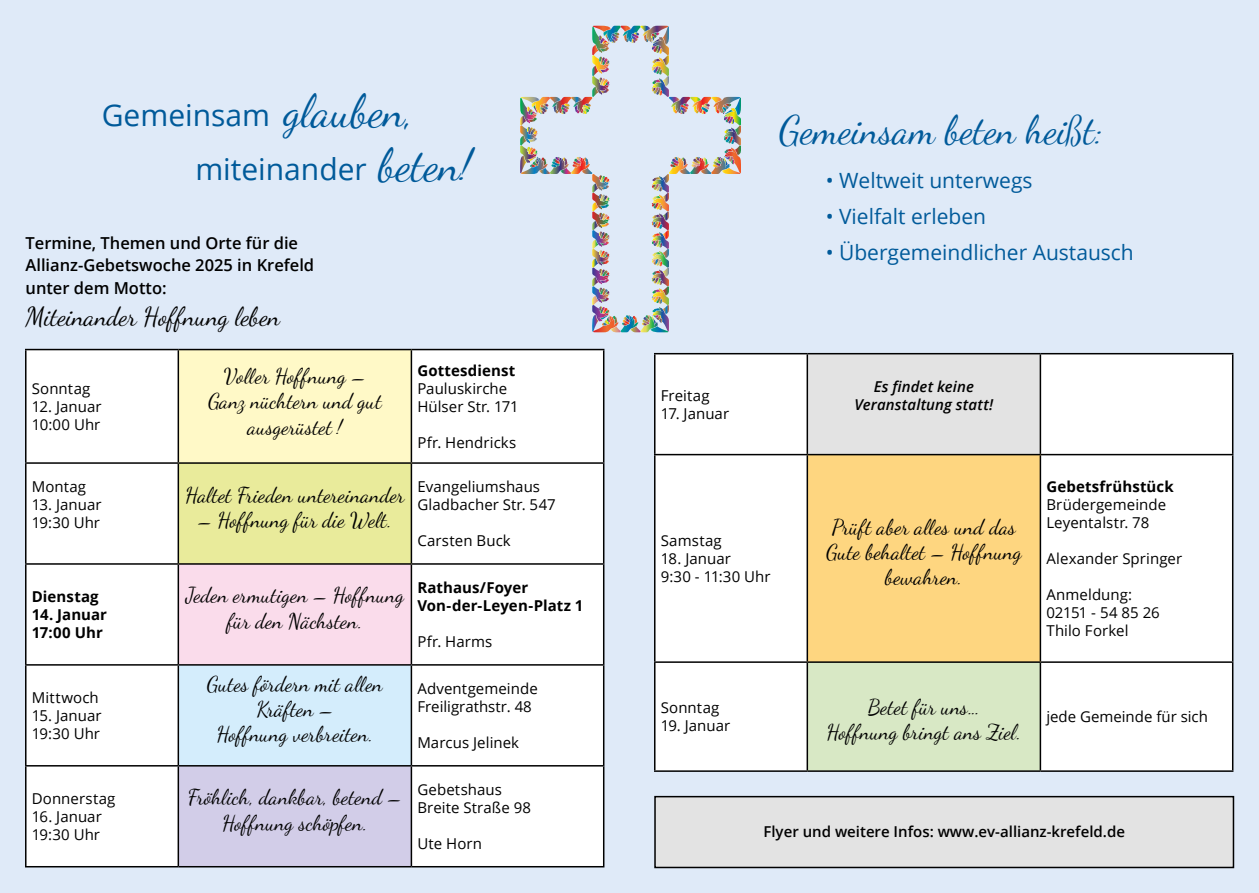
<style>
.page{position:relative;width:1259px;height:893px;background:#dfeaf8}
.page>*{position:absolute;margin:0;border:0;box-sizing:border-box;transform-origin:0 0}
.t1{font:39px "Dancing Script";color:#005a9a}
.t2{font:30px/54px "Open Sans";color:#005a9a}
.t3{font:25.5px "Dancing Script";color:#000}
.t4{font:21px/25.2px "Dancing Script";letter-spacing:.005em;color:#000;text-align:center}
.t5{font:21px "Open Sans";color:#005a9a}
.t6{font:600 16.5px/22.5px "Open Sans";color:#000}
.t7{font:15px/18px "Open Sans";letter-spacing:.005em;color:#000}
.t8{font:700 15px/18px "Open Sans";letter-spacing:.005em;color:#000}
.t9{font:600 15px "Open Sans";color:#000}
.t10{font:italic 600 15px/18px "Open Sans";letter-spacing:.005em;color:#000;text-align:center}
.s1{font-family:"Dancing Script";font-size:45px}
</style>
<div class="page">
<div style="left:27px;top:350px;width:576px;height:516px;background:#fff"></div>
<div style="left:178px;top:350px;width:233px;height:113px;background:#fff9c7"></div>
<div style="left:178px;top:463px;width:233px;height:101px;background:#e9eb9b"></div>
<div style="left:178px;top:564px;width:233px;height:101px;background:#fadceb"></div>
<div style="left:178px;top:665px;width:233px;height:101px;background:#d4edfc"></div>
<div style="left:178px;top:766px;width:233px;height:101px;background:#d2cde8"></div>
<hr style="left:25px;top:349px;width:153px;height:1px;background:#000">
<hr style="left:25px;top:350px;width:2px;height:112px;background:#000">
<hr style="left:178px;top:349px;width:233px;height:1px;background:#000">
<hr style="left:178px;top:350px;width:1px;height:112px;background:#000">
<hr style="left:411px;top:349px;width:193px;height:1px;background:#000">
<hr style="left:411px;top:350px;width:1px;height:112px;background:#000">
<hr style="left:603px;top:350px;width:1px;height:112px;background:#000">
<hr style="left:25px;top:462px;width:153px;height:2px;background:#000">
<hr style="left:25px;top:464px;width:2px;height:99px;background:#000">
<hr style="left:178px;top:462px;width:233px;height:2px;background:#000">
<hr style="left:178px;top:464px;width:1px;height:99px;background:#000">
<hr style="left:411px;top:462px;width:193px;height:2px;background:#000">
<hr style="left:411px;top:464px;width:1px;height:99px;background:#000">
<hr style="left:603px;top:464px;width:1px;height:99px;background:#000">
<hr style="left:25px;top:563px;width:153px;height:2px;background:#000">
<hr style="left:25px;top:565px;width:2px;height:99px;background:#000">
<hr style="left:178px;top:563px;width:233px;height:2px;background:#000">
<hr style="left:178px;top:565px;width:1px;height:99px;background:#000">
<hr style="left:411px;top:563px;width:193px;height:2px;background:#000">
<hr style="left:411px;top:565px;width:1px;height:99px;background:#000">
<hr style="left:603px;top:565px;width:1px;height:99px;background:#000">
<hr style="left:25px;top:664px;width:153px;height:2px;background:#000">
<hr style="left:25px;top:666px;width:2px;height:99px;background:#000">
<hr style="left:178px;top:664px;width:233px;height:2px;background:#000">
<hr style="left:178px;top:666px;width:1px;height:99px;background:#000">
<hr style="left:411px;top:664px;width:193px;height:2px;background:#000">
<hr style="left:411px;top:666px;width:1px;height:99px;background:#000">
<hr style="left:603px;top:666px;width:1px;height:99px;background:#000">
<hr style="left:25px;top:765px;width:153px;height:1px;background:#000">
<hr style="left:25px;top:766px;width:2px;height:100px;background:#000">
<hr style="left:178px;top:765px;width:233px;height:1px;background:#000">
<hr style="left:178px;top:766px;width:1px;height:100px;background:#000">
<hr style="left:411px;top:765px;width:193px;height:1px;background:#000">
<hr style="left:411px;top:766px;width:1px;height:100px;background:#000">
<hr style="left:603px;top:766px;width:1px;height:100px;background:#000">
<hr style="left:25px;top:866px;width:153px;height:1px;background:#000">
<hr style="left:178px;top:866px;width:233px;height:1px;background:#000">
<hr style="left:411px;top:866px;width:193px;height:1px;background:#000">
<div style="left:655px;top:354px;width:577px;height:416px;background:#fff"></div>
<div style="left:807px;top:354px;width:233px;height:101px;background:#e3e3e3"></div>
<div style="left:807px;top:455px;width:233px;height:207px;background:#fed680"></div>
<div style="left:807px;top:662px;width:233px;height:109px;background:#d8e8c5"></div>
<hr style="left:654px;top:353px;width:153px;height:1px;background:#000">
<hr style="left:654px;top:354px;width:1px;height:100px;background:#000">
<hr style="left:807px;top:353px;width:233px;height:1px;background:#000">
<hr style="left:806px;top:354px;width:2px;height:100px;background:#000">
<hr style="left:1040px;top:353px;width:193px;height:1px;background:#000">
<hr style="left:1039px;top:354px;width:2px;height:100px;background:#000">
<hr style="left:1232px;top:354px;width:1px;height:100px;background:#000">
<hr style="left:654px;top:454px;width:153px;height:1px;background:#000">
<hr style="left:654px;top:455px;width:1px;height:206px;background:#000">
<hr style="left:807px;top:454px;width:233px;height:1px;background:#000">
<hr style="left:806px;top:455px;width:2px;height:206px;background:#000">
<hr style="left:1040px;top:454px;width:193px;height:1px;background:#000">
<hr style="left:1039px;top:455px;width:2px;height:206px;background:#000">
<hr style="left:1232px;top:455px;width:1px;height:206px;background:#000">
<hr style="left:654px;top:661px;width:153px;height:2px;background:#000">
<hr style="left:654px;top:663px;width:1px;height:107px;background:#000">
<hr style="left:807px;top:661px;width:233px;height:2px;background:#000">
<hr style="left:806px;top:663px;width:2px;height:107px;background:#000">
<hr style="left:1040px;top:661px;width:193px;height:2px;background:#000">
<hr style="left:1039px;top:663px;width:2px;height:107px;background:#000">
<hr style="left:1232px;top:663px;width:1px;height:107px;background:#000">
<hr style="left:654px;top:770px;width:153px;height:2px;background:#000">
<hr style="left:807px;top:770px;width:233px;height:2px;background:#000">
<hr style="left:1040px;top:770px;width:193px;height:2px;background:#000">
<div style="left:655px;top:797px;width:578px;height:70px;background:#e3e3e3"></div>
<div style="left:654px;top:796px;width:580px;height:72px;border:2px solid #000"></div>
<img style="left:520px;top:26px;width:221px;height:307px">
<h2 class="t2" style="left:195px;top:87px;width:278px;text-indent:-94px">Gemeinsam <span class="s1">glauben, </span>miteinander <span class="s1">beten!</span></h2>
<p class="t6" style="left:26px;top:231px;width:290px">Termine, Themen und Orte für die<br>Allianz-Gebetswoche 2025 in Krefeld unter dem Motto:</p>
<h3 class="t3" style="left:26px;top:297px;width:256px">Miteinander Hoffnung leben</h3>
<p class="t7" style="left:32px;top:379px;width:60px">Sonntag</p>
<p class="t7" style="left:32px;top:397px;width:71px">12. Januar<br>10:00 Uhr</p>
<p class="t7" style="left:32px;top:477px;width:56px">Montag</p>
<p class="t7" style="left:32px;top:495px;width:71px">13. Januar<br>19:30 Uhr</p>
<p class="t8" style="left:32px;top:587px;width:69px">Dienstag</p>
<p class="t8" style="left:32px;top:605px;width:77px">14. Januar<br>17:00 Uhr</p>
<p class="t7" style="left:32px;top:688px;width:68px">Mittwoch</p>
<p class="t7" style="left:32px;top:706px;width:71px">15. Januar<br>19:30 Uhr</p>
<p class="t7" style="left:32px;top:789px;width:85px">Donnerstag</p>
<p class="t7" style="left:32px;top:807px;width:72px">16. Januar<br>19:30 Uhr</p>
<h3 class="t4" style="left:208px;top:362px;width:175px">Voller Hoffnung –<br>Ganz nüchtern und gut ausgerüstet !</h3>
<p class="t8" style="left:417px;top:361px;width:99px">Gottesdienst</p>
<p class="t7" style="left:417px;top:379px;width:103px">Pauluskirche<br>Hülser Str. 171</p>
<p class="t7" style="left:417px;top:433px;width:101px">Pfr. Hendricks</p>
<h3 class="t4" style="left:185px;top:480px;width:221px">Haltet Frieden untereinander</h3>
<h3 class="t4" style="left:198px;top:506px;width:195px">– Hoffnung für die Welt.</h3>
<p class="t7" style="left:417px;top:477px;width:140px">Evangeliumshaus<br>Gladbacher Str. 547</p>
<p class="t7" style="left:417px;top:531px;width:95px">Carsten Buck</p>
<h3 class="t4" style="left:186px;top:581px;width:220px">Jeden ermutigen – Hoffnung für den Nächsten.</h3>
<p class="t8" style="left:417px;top:578px;width:168px">Rathaus/Foyer<br>Von-der-Leyen-Platz 1</p>
<p class="t7" style="left:417px;top:632px;width:76px">Pfr. Harms</p>
<h3 class="t4" style="left:207px;top:670px;width:177px">Gutes fördern mit allen<br>Kräften –<br>Hoffnung verbreiten.</h3>
<p class="t7" style="left:417px;top:679px;width:122px">Adventgemeinde<br>Freiligrathstr. 48</p>
<p class="t7" style="left:417px;top:733px;width:103px">Marcus Jelinek</p>
<h3 class="t4" style="left:188px;top:783px;width:215px">Fröhlich, dankbar, betend –<br>Hoffnung schöpfen.</h3>
<p class="t7" style="left:417px;top:780px;width:115px">Gebetshaus<br>Breite Straße 98</p>
<p class="t7" style="left:417px;top:834px;width:66px">Ute Horn</p>
<h1 class="t1" style="left:779px;top:100px;width:326px">Gemeinsam beten heißt:</h1>
<h3 class="t5" style="left:825px;top:166px;width:208px">• Weltweit unterwegs</h3>
<h3 class="t5" style="left:825px;top:202px;width:162px">• Vielfalt erleben</h3>
<h3 class="t5" style="left:825px;top:238px;width:309px">• Übergemeindlicher Austausch</h3>
<p class="t7" style="left:661px;top:386px;width:50px">Freitag</p>
<p class="t7" style="left:661px;top:404px;width:70px">17. Januar</p>
<p class="t7" style="left:661px;top:531px;width:62px">Samstag</p>
<p class="t7" style="left:661px;top:549px;width:111px">18. Januar<br>9:30 - 11:30 Uhr</p>
<p class="t7" style="left:661px;top:698px;width:60px">Sonntag</p>
<p class="t7" style="left:661px;top:716px;width:71px">19. Januar</p>
<p class="t10" style="left:854px;top:377px;width:140px">Es findet keine<br>Veranstaltung statt!</p>
<h3 class="t4" style="left:826px;top:513px;width:197px">Prüft aber alles und das<br>Gute behaltet – Hoffnung bewahren.</h3>
<p class="t8" style="left:1046px;top:477px;width:129px">Gebetsfrühstück</p>
<p class="t7" style="left:1046px;top:495px;width:121px">Brüdergemeinde<br>Leyentalstr. 78</p>
<p class="t7" style="left:1046px;top:549px;width:137px">Alexander Springer</p>
<p class="t7" style="left:1046px;top:585px;width:115px">Anmeldung:<br>02151 - 54 85 26<br>Thilo Forkel</p>
<h3 class="t4" style="left:826px;top:693px;width:196px">Betet für uns...<br>Hoffnung bringt ans Ziel.</h3>
<p class="t7" style="left:1046px;top:707px;width:163px">jede Gemeinde für sich</p>
<p class="t9" style="left:763px;top:822px;width:363px">Flyer und weitere Infos: www.ev-allianz-krefeld.de</p>
</div>
